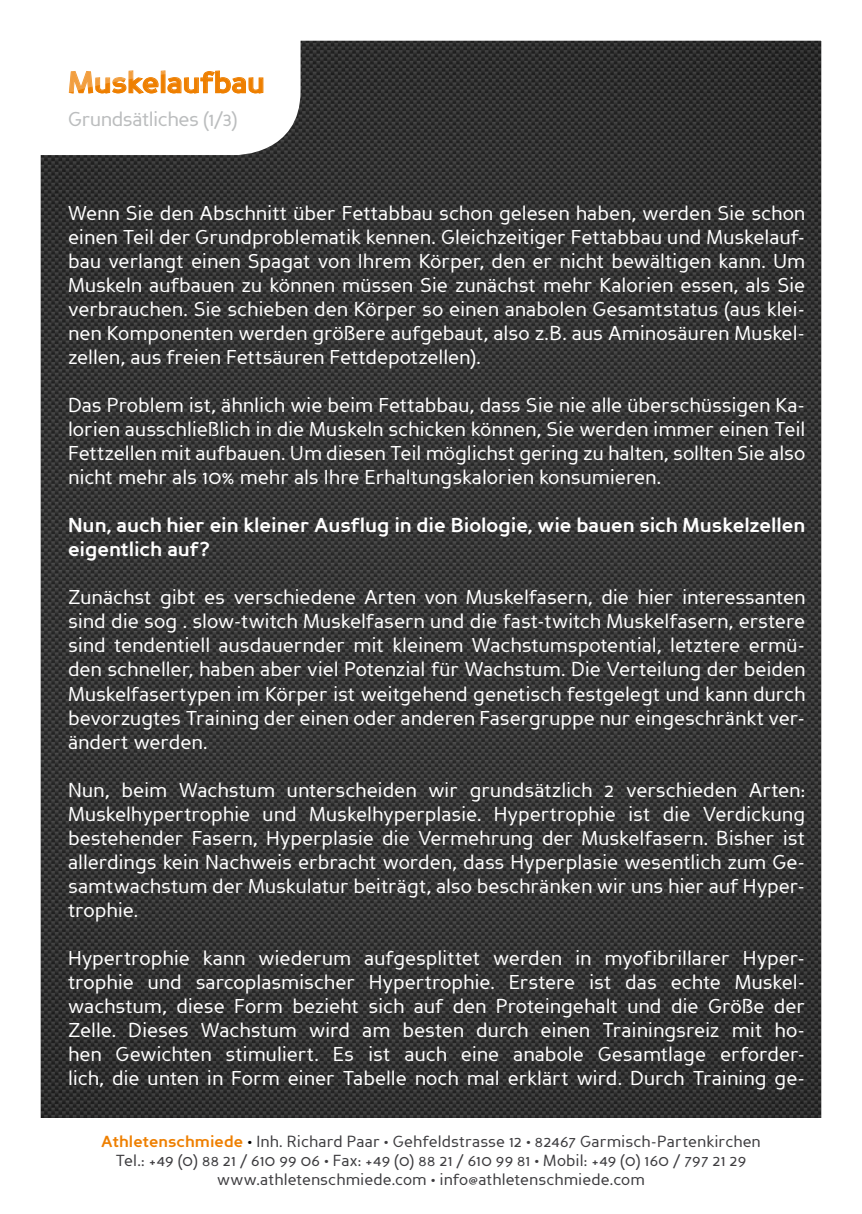
<style>
.page{position:relative;width:862px;height:1214px;background:#fff}
.page>*{position:absolute;margin:0;border:0;box-sizing:border-box;transform-origin:0 0}
.t1{font:700 30px "Perspective Sans";letter-spacing:-.005em;color:#ee7f00}
.t2{font:20px/24px "Perspective Sans";letter-spacing:-.005em;color:#fff;text-align:justify}
.t3{font:700 20px/24px "Perspective Sans";color:#fff}
.t4{font:20px "Perspective Sans";letter-spacing:-.025em;color:#bbbdbe}
.t5{font:16px/19.2px "Perspective Sans";letter-spacing:.005em;color:#3e3d40;text-align:center}
.s1{font-weight:700;color:#ee7f00}
.s2{color:#000}
</style>
<div class="page">
<img style="left:42px;top:42px;width:778px;height:1075px">
<svg style="left:42px;top:42px;width:258px;height:113px"></svg>
<svg style="left:58px;top:48px;width:238px;height:48px"></svg>
<h1 class="t1" style="left:68px;top:65px;width:198px">Muskelaufbau</h1>
<p class="t4" style="left:68px;top:108px;width:171px">Grundsätliches (1/3)</p>
<p class="t2" style="left:68px;top:201px;width:739px">Wenn Sie den Abschnitt über Fettabbau schon gelesen haben, werden Sie schon einen Teil der Grundproblematik kennen. Gleichzeitiger Fettabbau und Muskelauf&shy;bau verlangt einen Spagat von Ihrem Körper, den er nicht bewältigen kann. Um Muskeln aufbauen zu können müssen Sie zunächst mehr Kalorien essen, als Sie verbrauchen. Sie schieben den Körper so einen anabolen Gesamtstatus (aus klei&shy;nen Komponenten werden größere aufgebaut, also z.B. aus Aminosäuren Muskel&shy;zellen, aus freien Fettsäuren Fettdepotzellen).</p>
<p class="t2" style="left:68px;top:393px;width:739px">Das Problem ist, ähnlich wie beim Fettabbau, dass Sie nie alle überschüssigen Ka&shy;lorien ausschließlich in die Muskeln schicken können, Sie werden immer einen Teil Fettzellen mit aufbauen. Um diesen Teil möglichst gering zu halten, sollten Sie also nicht mehr als 10% mehr als Ihre Erhaltungskalorien konsumieren.</p>
<p class="t3" style="left:68px;top:513px;width:738px">Nun, auch hier ein kleiner Ausflug in die Biologie, wie bauen sich Muskelzellen eigentlich auf?</p>
<p class="t2" style="left:68px;top:585px;width:739px">Zunächst gibt es verschiedene Arten von Muskelfasern, die hier interessanten sind die sog . slow-twitch Muskelfasern und die fast-twitch Muskelfasern, erstere sind tendentiell ausdauernder mit kleinem Wachstumspotential, letztere ermü&shy;den schneller, haben aber viel Potenzial für Wachstum. Die Verteilung der beiden Muskelfasertypen im Körper ist weitgehend genetisch festgelegt und kann durch bevorzugtes Training der einen oder anderen Fasergruppe nur eingeschränkt ver&shy;ändert werden.</p>
<p class="t2" style="left:68px;top:777px;width:739px">Nun, beim Wachstum unterscheiden wir grundsätzlich 2 verschieden Arten:<br>Muskelhypertrophie und Muskelhyperplasie. Hypertrophie ist die Verdickung bestehender Fasern, Hyperplasie die Vermehrung der Muskelfasern. Bisher ist allerdings kein Nachweis erbracht worden, dass Hyperplasie wesentlich zum Ge&shy;samtwachstum der Muskulatur beiträgt, also beschränken wir uns hier auf Hyper&shy;trophie.</p>
<p class="t2" style="left:68px;top:945px;width:739px">Hypertrophie kann wiederum aufgesplittet werden in myofibrillarer Hyper&shy;trophie und sarcoplasmischer Hypertrophie. Erstere ist das echte Muskel&shy;wachstum, diese Form bezieht sich auf den Proteingehalt und die Größe der Zelle. Dieses Wachstum wird am besten durch einen Trainingsreiz mit ho&shy;hen Gewichten stimuliert. Es ist auch eine anabole Gesamtlage erforder&shy;lich, die unten in Form einer Tabelle noch mal erklärt wird. Durch Training ge-</p>
<p class="t5" style="left:101px;top:1131px;width:661px"><span class="s1">Athletenschmiede</span> <span class="s2">•</span> Inh. Richard Paar • Gehfeldstrasse 12 • 82467 Garmisch-Partenkirchen<br>Tel.: +49 (0) 88 21 / 610 99 06 • Fax: +49 (0) 88 21 / 610 99 81 • Mobil: +49 (0) 160 / 797 21 29 www.athletenschmiede.com • info@athletenschmiede.com</p>
</div>
